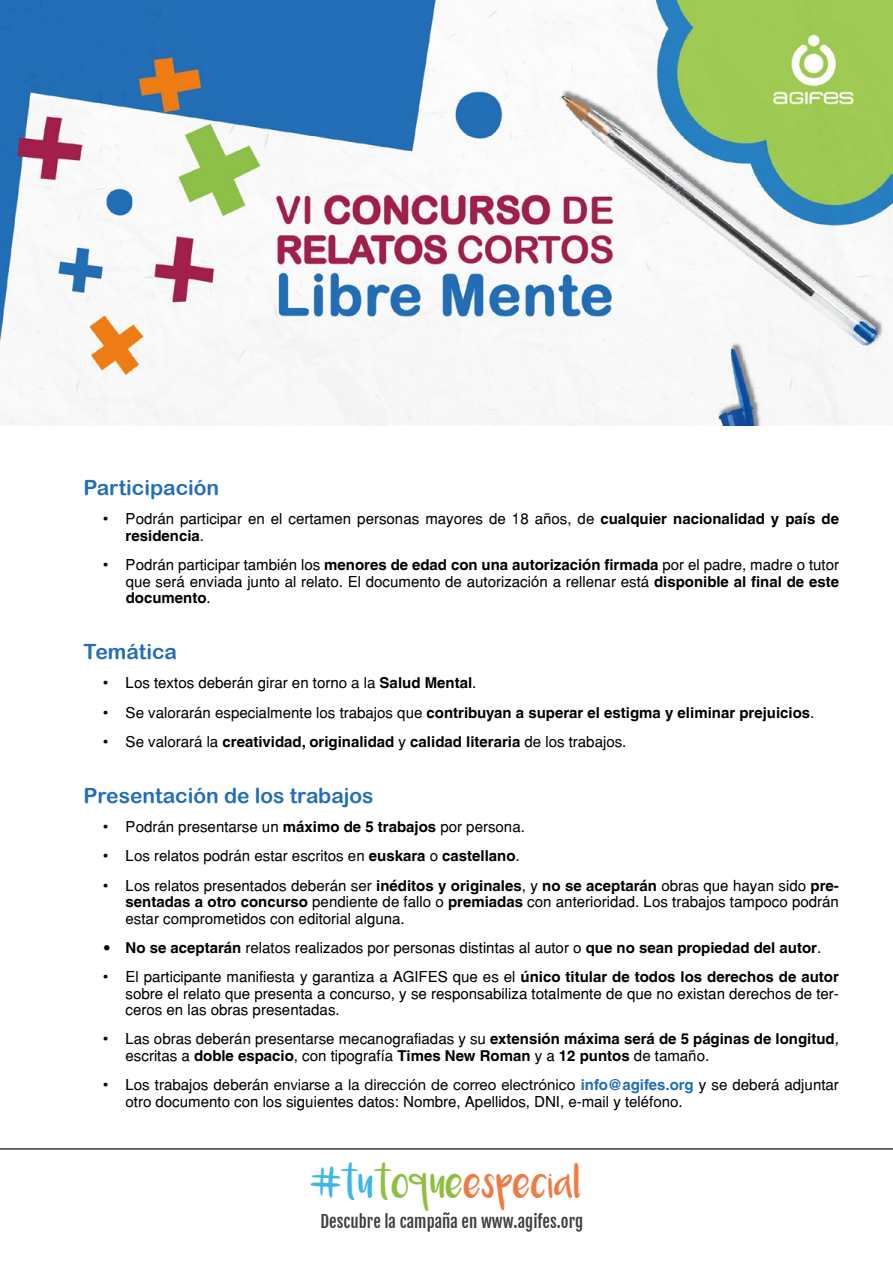
<style>
.page{position:relative;width:893px;height:1263px;background:#fff}
.page>*{position:absolute;margin:0;border:0;box-sizing:border-box;transform-origin:0 0}
.t1{font:23.4px "Luna";color:#ef7b44}
.t2{font:21px "Arial Rounded MT Bold";color:#236eb6}
.t3{font:16.65px "Fjalla One";color:#3e3e3f}
.t4{font:15px/16.5px "Helvetica";color:#000;text-align:justify}
.t5{font:700 15px "Helvetica LT";color:#000}
.t6{font:15px "Helvetica Neue";color:#000}
.s1{font-family:"Helvetica LT";font-weight:700}
.s2{font-family:"Helvetica";font-weight:400}
.s3{font-family:"Helvetica Neue"}
.s4{font-family:"Helvetica"}
.s5{font-family:"Helvetica LT";font-weight:700;color:#236eb6}
.s6{color:#3eb6e8}
.s7{color:#8fbe43}
</style>
<div class="page">
<hr style="left:0;top:1148px;width:893px;height:2px;background:#3f3d3f">
<img style="left:0;top:0;width:893px;height:425px">
<h2 class="t2" style="left:84px;top:475px;width:137px">Participación</h2>
<p class="t4" style="left:103px;top:511px;width:737px">• Podrán participar en el certamen personas mayores de 18 años, de <span class="s1">cualquier nacionalidad y país de</span></p>
<p class="t5" style="left:126px;top:526px;width:80px">residencia<span class="s2">.</span></p>
<p class="t4" style="left:103px;top:556px;width:737px;text-align:right">• Podrán participar también los <span class="s1">menores de edad con una autorización firmada</span> por el padre, madre o tutor que será enviada junto al relato. El documento de autorización a rellenar está <span class="s1">disponible al final de este</span></p>
<p class="t5" style="left:126px;top:589px;width:86px">documento<span class="s2">.</span></p>
<h2 class="t2" style="left:84px;top:639px;width:95px">Temática</h2>
<p class="t4" style="left:103px;top:675px;width:375px">• Los textos deberán girar en torno a la <span class="s1">Salud Mental</span>.</p>
<p class="t5" style="left:103px;top:703px;width:713px"><span class="s2">• Se valorarán especialmente los trabajos que</span> contribuyan a superar el estigma y eliminar prejuicios<span class="s2">.</span></p>
<p class="t5" style="left:103px;top:732px;width:525px"><span class="s2">• Se valorará la</span> creatividad, originalidad <span class="s2">y</span> calidad literaria <span class="s2">de los trabajos.</span></p>
<h2 class="t2" style="left:84px;top:783px;width:291px">Presentación de los trabajos</h2>
<p class="t4" style="left:103px;top:818px;width:423px">• Podrán presentarse un <span class="s1">máximo de 5 trabajos</span> por persona.</p>
<p class="t4" style="left:103px;top:848px;width:418px">• Los relatos podrán estar escritos en <span class="s1">euskara</span> o <span class="s1">castellano</span>.</p>
<p class="t4" style="left:126px;top:877px;width:715px;text-indent:-22px">• Los relatos presentados deberán ser <span class="s1">inéditos y originales</span>, y <span class="s1">no se aceptarán</span> obras que hayan sido <span class="s1">pre&shy;sentadas a otro concurso</span> pendiente de fallo o <span class="s1">premiadas</span> con anterioridad. Los trabajos tampoco podrán estar comprometidos con editorial alguna.</p>
<p class="t4" style="left:103px;top:939px;width:720px"><span class="s3">•</span> <span class="s1">No se aceptarán</span> relatos realizados por personas distintas al autor o <span class="s1">que no sean propiedad del autor</span>.</p>
<p class="t4" style="left:125px;top:968px;width:715px;text-indent:-22px">• El participante manifiesta y garantiza a AGIFES que es el <span class="s1">único titular de todos los derechos de autor </span>sobre el relato que presenta a concurso, y se responsabiliza totalmente de que no existan derechos de ter&shy;ceros en las obras presentadas.</p>
<p class="t4" style="left:126px;top:1031px;width:715px;text-indent:-22px">• Las obras deberán presentarse mecanografiadas y su <span class="s1">extensión máxima será de 5 páginas de longitud</span>, escritas a <span class="s1">doble espacio</span>, con tipografía <span class="s1">Times New Roman</span> y a <span class="s1">12 puntos</span> de tamaño.</p>
<p class="t6" style="left:103px;top:1076px;width:737px"><span class="s4">• Los trabajos deberán</span> enviarse a la dirección de correo electrónico <span class="s5">info@agifes.org</span> <span class="s4">y se deberá adjuntar</span></p>
<p class="t4" style="left:126px;top:1093px;width:559px">otro documento con los siguientes datos: Nombre, Apellidos, DNI, e-mail y teléfono.</p>
<h1 class="t1" style="left:311px;top:1176px;width:273px"><span class="s6">#tu</span><span class="s7">toque</span>especial</h1>
<p class="t3" style="left:321px;top:1211px;width:264px">Descubre la campaña en www.agifes.org</p>
</div>
